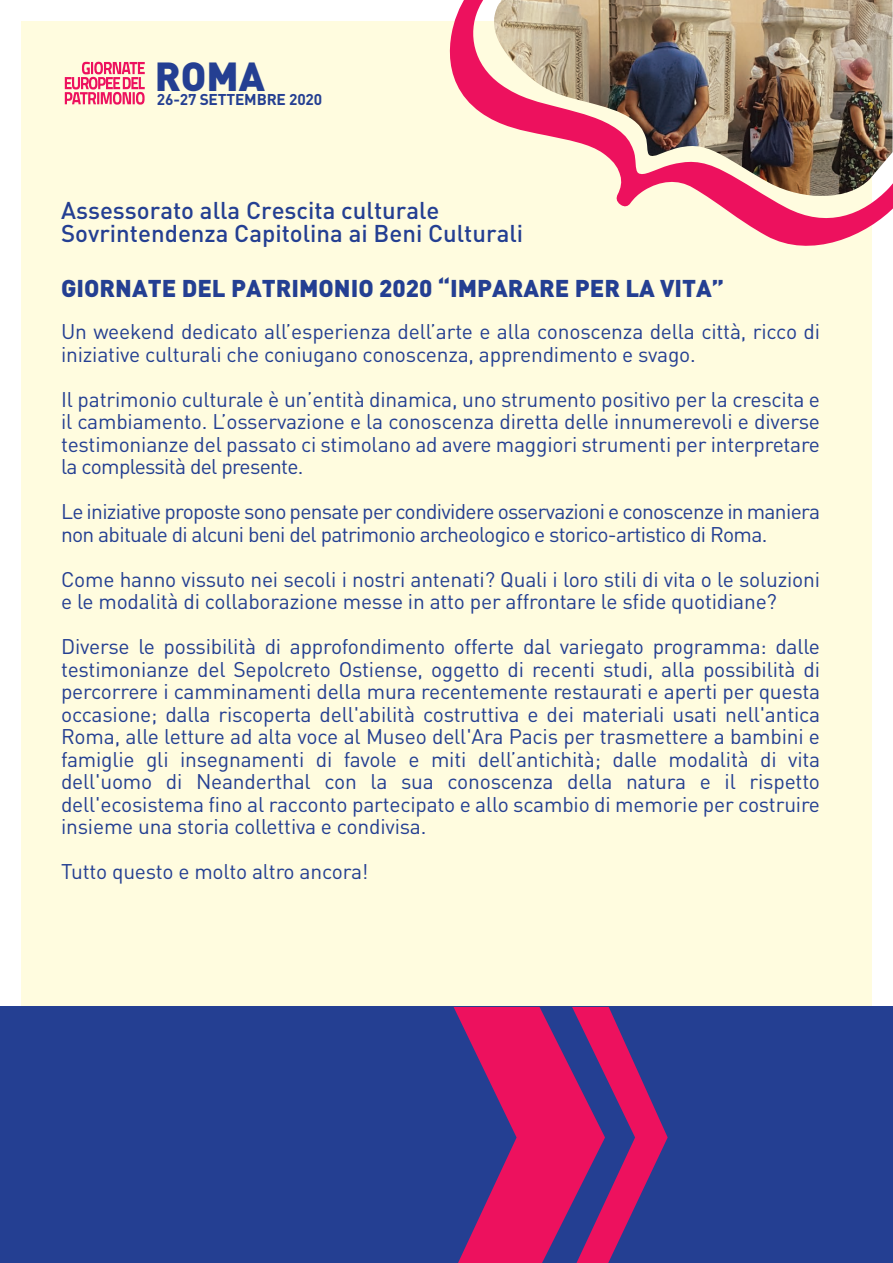
<style>
.page{position:relative;width:893px;height:1263px;background:#fff}
.page>*{position:absolute;margin:0;border:0;box-sizing:border-box;transform-origin:0 0}
.t1{font:900 40.05px "DIN";color:#243f92}
.t2{font:500 24px/22.5px "DIN";color:#243f92}
.t3{font:900 24px "DIN";color:#243f92}
.t4{font:21px/22.5px "DIN";letter-spacing:-.01em;color:#243f92}
.t5{font:21px/22.5px "DIN";letter-spacing:-.035em;color:#243f92}
.t6{font:700 15.45px "DIN";letter-spacing:-.01em;color:#243f92}
</style>
<div class="page">
<div style="left:21px;top:21px;width:851px;height:1221px;background:#fffcdf"></div>
<div style="left:0;top:1007px;width:893px;height:256px;background:#243f92"></div>
<svg style="left:454px;top:1007px;width:214px;height:256px"></svg>
<svg style="left:65px;top:62px;width:80px;height:43px"></svg>
<svg style="left:449px;top:0;width:444px;height:246px"></svg>
<img style="left:481px;top:0;width:412px;height:201px">
<h1 class="t1" style="left:155px;top:49px;width:112px">ROMA</h1>
<p class="t6" style="left:157px;top:89px;width:167px">26-27 SETTEMBRE 2020</p>
<p class="t2" style="left:61px;top:198px;width:464px">Assessorato alla Crescita culturale<br>Sovrintendenza Capitolina ai Beni Culturali</p>
<p class="t3" style="left:61px;top:272px;width:665px">GIORNATE DEL PATRIMONIO 2020 “IMPARARE PER LA VITA”</p>
<p class="t4" style="left:61px;top:320px;width:760px">Un weekend dedicato all’esperienza dell’arte e alla conoscenza della città, ricco di iniziative culturali che coniugano conoscenza, apprendimento e svago.</p>
<p class="t4" style="left:61px;top:387px;width:760px;text-align:justify">Il patrimonio culturale è un’entità dinamica, uno strumento positivo per la crescita e il cambiamento. L’osservazione e la conoscenza diretta delle innumerevoli e diverse testimonianze del passato ci stimolano ad avere maggiori strumenti per interpretare la complessità del presente.</p>
<p class="t5" style="left:61px;top:500px;width:760px">Le iniziative proposte sono pensate per condividere osservazioni e conoscenze in maniera non abituale di alcuni beni del patrimonio archeologico e storico-artistico di Roma.</p>
<p class="t4" style="left:61px;top:567px;width:760px">Come hanno vissuto nei secoli i nostri antenati? Quali i loro stili di vita o le soluzioni e le modalità di collaborazione messe in atto per affrontare le sfide quotidiane?</p>
<p class="t4" style="left:61px;top:635px;width:760px;text-align:justify">Diverse le possibilità di approfondimento offerte dal variegato programma: dalle testimonianze del Sepolcreto Ostiense, oggetto di recenti studi, alla possibilità di percorrere i camminamenti della mura recentemente restaurati e aperti per questa occasione; dalla riscoperta dell'abilità costruttiva e dei materiali usati nell'antica Roma, alle letture ad alta voce al Museo dell'Ara Pacis per trasmettere a bambini e famiglie gli insegnamenti di favole e miti dell’antichità; dalle modalità di vita dell'uomo di Neanderthal con la sua conoscenza della natura e il rispetto dell'ecosistema fino al racconto partecipato e allo scambio di memorie per costruire insieme una storia collettiva e condivisa.</p>
<p class="t4" style="left:61px;top:860px;width:309px">Tutto questo e molto altro ancora!</p>
</div>
